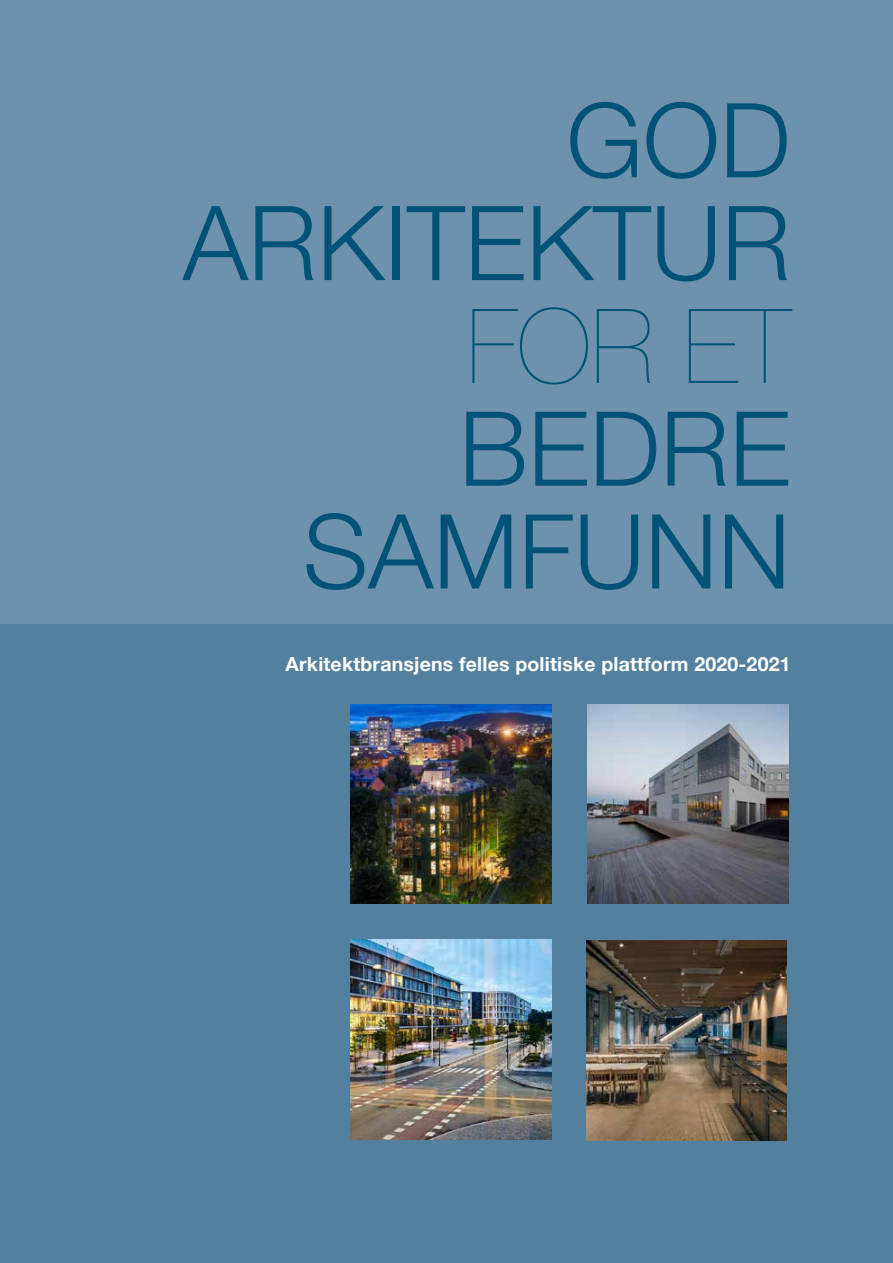
<style>
.page{position:relative;width:893px;height:1263px;background:#fff}
.page>*{position:absolute;margin:0;border:0;box-sizing:border-box;transform-origin:0 0}
.t1{font:300 103.5px/102.8px "Helvetica Neue";color:#005376;text-align:right}
.t2{font:200 103.5px "Helvetica Neue";color:#005376}
.t3{font:700 19.5px "Helvetica Neue";letter-spacing:.01em;color:#fff}
</style>
<div class="page">
<div style="left:0;top:624px;width:893px;height:639px;background:#53809e"></div>
<div style="left:0;top:0;width:893px;height:624px;background:#6e92ad"></div>
<img style="left:350px;top:704px;width:201px;height:199px">
<img style="left:587px;top:704px;width:201px;height:200px">
<img style="left:350px;top:940px;width:201px;height:199px">
<img style="left:586px;top:941px;width:201px;height:199px">
<h1 class="t1" style="left:183px;top:82px;width:609px">GOD<br>ARKITEKTUR</h1>
<h1 class="t2" style="left:467px;top:266px;width:325px">FOR ET</h1>
<h1 class="t1" style="left:303px;top:390px;width:489px">BEDRE<br>SAMFUNN</h1>
<p class="t3" style="left:286px;top:648px;width:506px">Arkitektbransjens felles politiske plattform 2020-2021</p>
</div>
